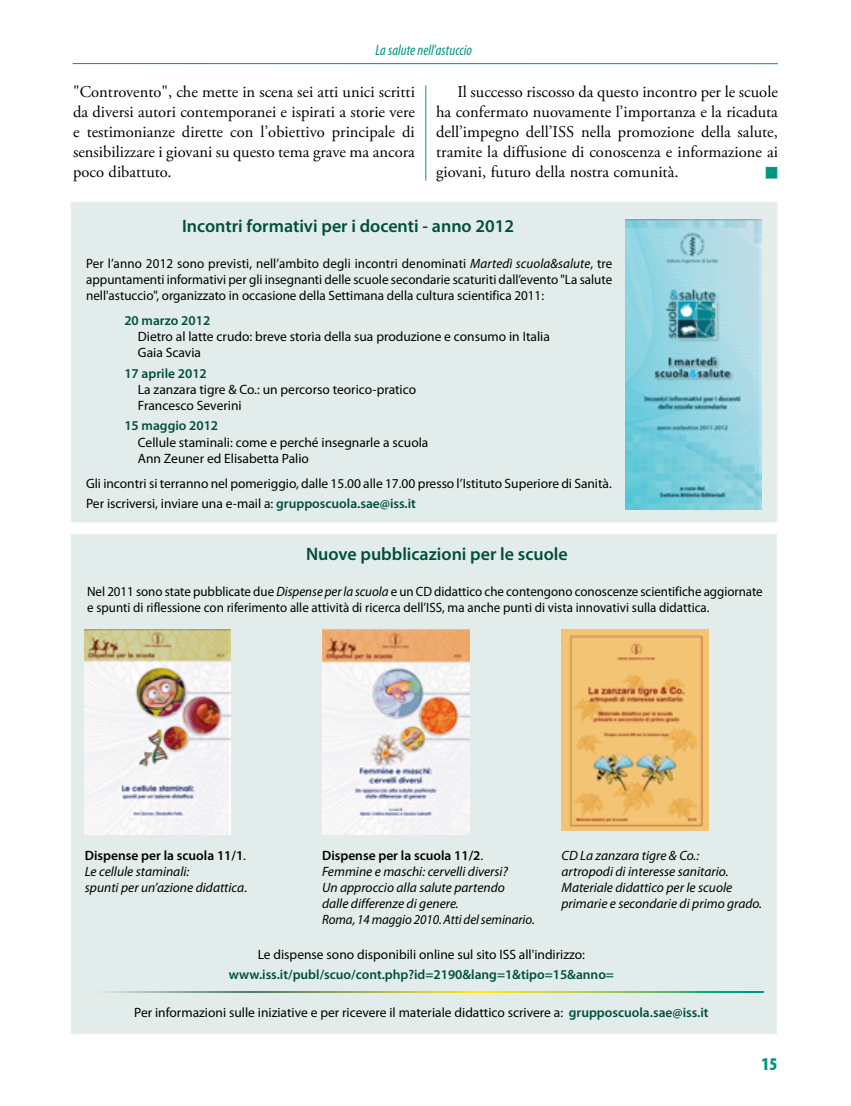
<style>
.page{position:relative;width:851px;height:1106px;background:#fff}
.page>*{position:absolute;margin:0;border:0;box-sizing:border-box;transform-origin:0 0}
.t1{font:600 18px "Myriad Pro";color:#004f3b}
.t2{font:900 condensed 18px "Myriad Pro";color:#009580}
.t3{font:16.5px/19.8px "Adobe Garamond Pro";color:#000;text-align:justify}
.t4{font:italic condensed 15px "Myriad Pro";color:#009580}
.t5{font:13.5px/16.2px "Myriad Pro";color:#000}
.t6{font:italic 13.5px/16.2px "Myriad Pro";color:#000}
.t7{font:13.5px/16.2px "Myriad Pro";color:#000;scale:.96 1}
.t8{font:600 13.5px "Myriad Pro";color:#004f3b}
.s1{font-style:italic}
.s2{font-weight:600;color:#004f3b}
.s3{font-weight:600;font-style:normal}
.s4{font-style:normal}
</style>
<div class="page">
<hr style="left:73px;top:63px;width:704px;height:1px;background:#009580">
<hr style="left:425px;top:85px;width:1px;height:95px;background:#009580">
<div style="left:765px;top:167px;width:12px;height:11px;background:#009580;border:1px solid #009580"></div>
<div style="left:71px;top:202px;width:706px;height:320px;background:#e2ecea"></div>
<div style="left:71px;top:534px;width:705px;height:499px;background:#e2ecea"></div>
<img style="left:85px;top:630px;width:146px;height:204px">
<img style="left:322px;top:630px;width:147px;height:204px">
<img style="left:561px;top:630px;width:147px;height:201px">
<svg style="left:85px;top:991px;width:678px;height:1px"></svg>
<img style="left:625px;top:219px;width:136px;height:290px">
<p class="t4" style="left:375px;top:41px;width:98px">La salute nell'astuccio</p>
<p class="t3" style="left:73px;top:83px;width:343px">"Controvento", che mette in scena sei atti unici scritti da diversi autori contemporanei e ispirati a storie vere e testimonianze dirette con l’obiettivo principale di sensibilizzare i giovani su questo tema grave ma ancora poco dibattuto.</p>
<p class="t3" style="left:436px;top:83px;width:343px;text-indent:21px">Il successo riscosso da questo incontro per le scuole ha confermato nuovamente l’importanza e la ricaduta dell’impegno dell’ISS nella promozione della salute, tramite la diffusione di conoscenza e informazione ai giovani, futuro della nostra comunità.</p>
<h1 class="t1" style="left:182px;top:215px;width:333px">Incontri formativi per i docenti - anno 2012</h1>
<p class="t5" style="left:86px;top:255px;width:527px;text-align:justify">Per l’anno 2012 sono previsti, nell’ambito degli incontri denominati <span class="s1">Martedì scuola&amp;salute</span>, tre appuntamenti informativi per gli insegnanti delle scuole secondarie scaturiti dall’evento "La salute nell'astuccio", organizzato in occasione della Settimana della cultura scientifica 2011:</p>
<p class="t8" style="left:124px;top:311px;width:87px">20 marzo 2012</p>
<p class="t5" style="left:138px;top:328px;width:413px">Dietro al latte crudo: breve storia della sua produzione e consumo in Italia<br>Gaia Scavia</p>
<p class="t8" style="left:124px;top:364px;width:84px">17 aprile 2012</p>
<p class="t5" style="left:138px;top:381px;width:280px">La zanzara tigre &amp; Co.: un percorso teorico-pratico<br>Francesco Severini</p>
<p class="t8" style="left:124px;top:417px;width:95px">15 maggio 2012</p>
<p class="t5" style="left:138px;top:434px;width:292px">Cellule staminali: come e perché insegnarle a scuola<br>Ann Zeuner ed Elisabetta Palio</p>
<p class="t5" style="left:86px;top:472px;width:527px;line-height:20.4px">Gli incontri si terranno nel pomeriggio, dalle 15.00 alle 17.00 presso l’Istituto Superiore di Sanità.<br>Per iscriversi, inviare una e-mail a: <span class="s2">grupposcuola.sae@iss.it</span></p>
<h1 class="t1" style="left:306px;top:543px;width:263px">Nuove pubblicazioni per le scuole</h1>
<p class="t7" style="left:87px;top:583px;width:705px">Nel 2011 sono state pubblicate due <span class="s1">Dispense per la scuola</span> e un CD didattico che contengono conoscenze scientifiche aggiornate e spunti di riflessione con riferimento alle attività di ricerca dell’ISS, ma anche punti di vista innovativi sulla didattica.</p>
<p class="t6" style="left:85px;top:846px;width:163px"><span class="s3">Dispense per la scuola 11/1</span><span class="s4">.<br></span>Le cellule staminali:<br>spunti per un’azione didattica<span class="s4">.</span></p>
<p class="t6" style="left:322px;top:846px;width:214px"><span class="s3">Dispense per la scuola 11/2</span><span class="s4">.<br></span>Femmine e maschi: cervelli diversi?<br>Un approccio alla salute partendo<br>dalle differenze di genere.<br>Roma, 14 maggio 2010. Atti del seminario.</p>
<p class="t6" style="left:561px;top:846px;width:202px">CD La zanzara tigre &amp; Co.:<br>artropodi di interesse sanitario.<br>Materiale didattico per le scuole primarie e secondarie di primo grado.</p>
<p class="t5" style="left:258px;top:946px;width:329px">Le dispense sono disponibili online sul sito ISS all'indirizzo:</p>
<p class="t8" style="left:229px;top:966px;width:386px">www.iss.it/publ/scuo/cont.php?id=2190&amp;lang=1&amp;tipo=15&amp;anno=</p>
<p class="t5" style="left:134px;top:1003px;width:576px">Per informazioni sulle iniziative e per ricevere il materiale didattico scrivere a: <span class="s2">grupposcuola.sae@iss.it</span></p>
<h1 class="t2" style="left:761px;top:1052px;width:17px">15</h1>
</div>
